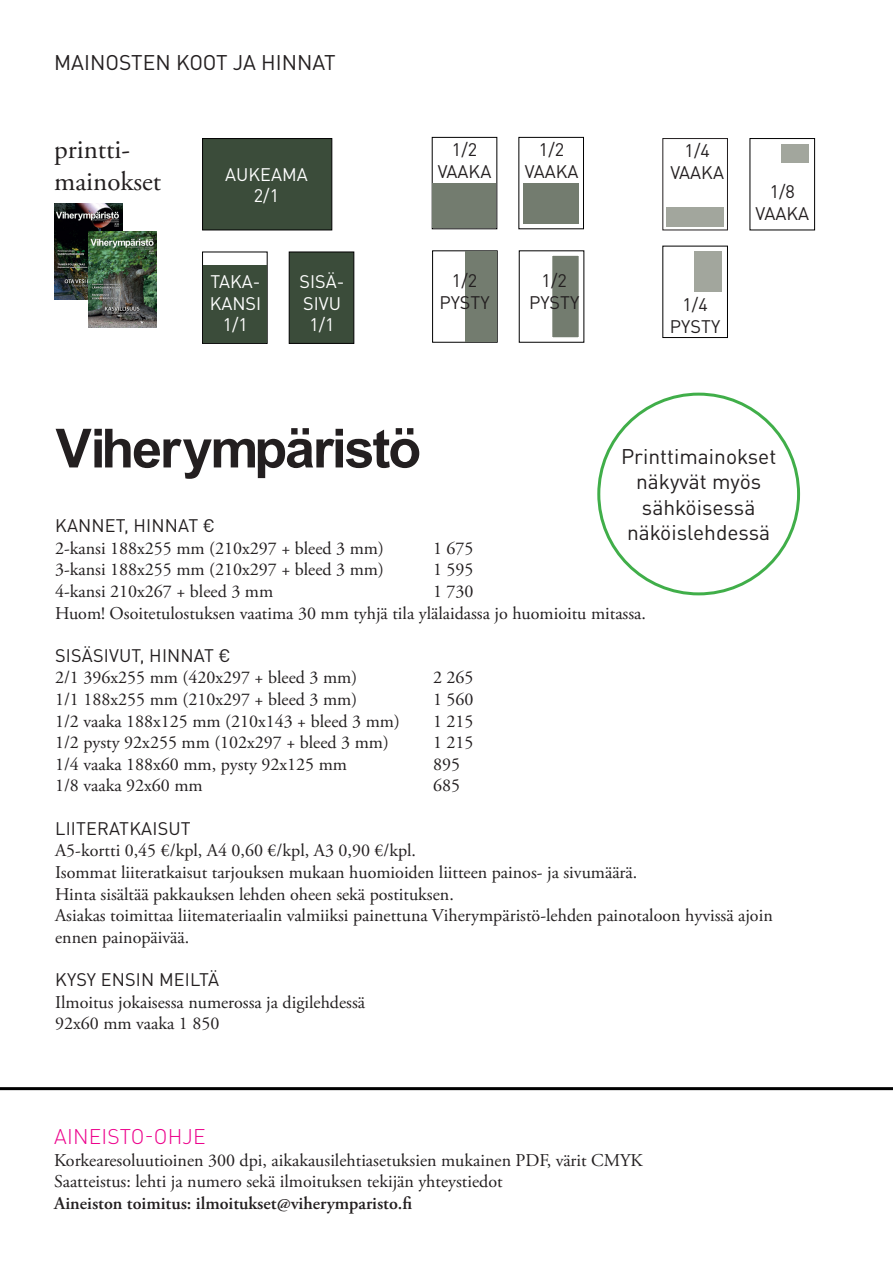
<style>
.page{position:relative;width:893px;height:1263px;background:#fff}
.page>*{position:absolute;margin:0;border:0;box-sizing:border-box;transform-origin:0 0}
.t1{font:700 54px "Arial";letter-spacing:-.04em;color:#231f20}
.t2{font:27px "Adobe Garamond Pro";color:#231f20}
.t3{font:21px "DINOT";color:#231f20}
.t4{font:300 21px "DINOT";letter-spacing:.01em;color:#ed028c}
.t5{font:18px/21.6px "Adobe Garamond Pro";color:#231f20}
.t6{font:18px "DINOT";letter-spacing:.01em;color:#231f20}
.t7{font:600 18px "Adobe Garamond Pro";color:#231f20}
.t8{font:18px "DINOT";color:#fff}
</style>
<div class="page">
<img style="left:54px;top:203px;width:68px;height:97px">
<div style="left:750px;top:138px;width:65px;height:92px;background:#fff;border:1px solid #000"></div>
<div style="left:781px;top:144px;width:28px;height:18px;background:#a2a69d"></div>
<svg style="left:0;top:1087px;width:893px;height:4px;background:#3f3f3f"></svg>
<div style="left:662px;top:138px;width:66px;height:92px;border:1px solid #231f20"></div>
<div style="left:289px;top:252px;width:65px;height:92px;background:#3b4c3a;border:1px solid #000"></div>
<div style="left:202px;top:252px;width:66px;height:92px;background:#fff;border:1px solid #000"></div>
<div style="left:203px;top:265px;width:63px;height:78px;background:#3b4c3a"></div>
<div style="left:202px;top:138px;width:130px;height:92px;background:#3b4c3a;border:1px solid #000"></div>
<div style="left:433px;top:183px;width:63px;height:45px;background:#737c6f"></div>
<div style="left:518px;top:137px;width:66px;height:92px;background:#fff;border:1px solid #000"></div>
<div style="left:524px;top:183px;width:55px;height:40px;background:#737c6f"></div>
<div style="left:432px;top:250px;width:66px;height:93px;background:#fff;border:1px solid #000"></div>
<div style="left:465px;top:251px;width:32px;height:91px;background:#737c6f"></div>
<div style="left:551px;top:254px;width:29px;height:85px;background:#737c6f;border:2px solid #fff"></div>
<div style="left:667px;top:208px;width:57px;height:19px;background:#a2a69d"></div>
<div style="left:662px;top:246px;width:66px;height:92px;background:#fff;border:1px solid #000"></div>
<div style="left:694px;top:251px;width:28px;height:41px;background:#a2a69d"></div>
<img style="left:88px;top:231px;width:68px;height:96px">
<p class="t3" style="left:54px;top:49px;width:283px">MAINOSTEN KOOT JA HINNAT</p>
<p class="t2" style="left:54px;top:133px;width:77px">printti-</p>
<p class="t2" style="left:54px;top:165px;width:109px">mainokset</p>
<p class="t8" style="left:225px;top:163px;width:84px">AUKEAMA</p>
<p class="t8" style="left:254px;top:185px;width:27px">2/1</p>
<p class="t8" style="left:210px;top:270px;width:52px">TAKA-</p>
<p class="t8" style="left:210px;top:292px;width:53px">KANSI</p>
<p class="t8" style="left:223px;top:314px;width:27px">1/1</p>
<p class="t8" style="left:300px;top:270px;width:46px">SISÄ-</p>
<p class="t8" style="left:303px;top:292px;width:39px">SIVU</p>
<p class="t8" style="left:309px;top:314px;width:27px">1/1</p>
<p class="t6" style="left:452px;top:138px;width:27px">1/2</p>
<p class="t6" style="left:438px;top:160px;width:55px">VAAKA</p>
<p class="t6" style="left:539px;top:138px;width:27px">1/2</p>
<p class="t6" style="left:525px;top:160px;width:55px">VAAKA</p>
<p class="t6" style="left:452px;top:269px;width:27px">1/2</p>
<p class="t6" style="left:439px;top:291px;width:52px">PYSTY</p>
<p class="t6" style="left:542px;top:269px;width:27px">1/2</p>
<p class="t6" style="left:529px;top:291px;width:52px">PYSTY</p>
<p class="t6" style="left:685px;top:139px;width:27px">1/4</p>
<p class="t6" style="left:670px;top:161px;width:55px">VAAKA</p>
<p class="t6" style="left:683px;top:294px;width:27px">1/4</p>
<p class="t6" style="left:670px;top:315px;width:52px">PYSTY</p>
<p class="t6" style="left:770px;top:180px;width:27px">1/8</p>
<p class="t6" style="left:755px;top:202px;width:55px">VAAKA</p>
<p class="t1" style="left:56px;top:410px;width:367px">Viherympäristö</p>
<p class="t3" style="left:621px;top:443px;width:157px">Printtimainokset</p>
<p class="t3" style="left:636px;top:469px;width:127px">näkyvät myös</p>
<p class="t3" style="left:642px;top:494px;width:115px">sähköisessä</p>
<p class="t3" style="left:627px;top:519px;width:145px">näköislehdessä</p>
<p class="t6" style="left:55px;top:514px;width:161px">KANNET, HINNAT €</p>
<p class="t5" style="left:55px;top:538px;width:330px">2-kansi 188x255 mm (210x297 + bleed 3 mm)</p>
<p class="t5" style="left:433px;top:538px;width:42px">1 675</p>
<p class="t5" style="left:55px;top:560px;width:330px">3-kansi 188x255 mm (210x297 + bleed 3 mm)</p>
<p class="t5" style="left:433px;top:560px;width:42px">1 595</p>
<p class="t5" style="left:55px;top:581px;width:220px">4-kansi 210x267 + bleed 3 mm</p>
<p class="t5" style="left:433px;top:581px;width:42px">1 730</p>
<p class="t5" style="left:55px;top:603px;width:592px">Huom! Osoitetulostuksen vaatima 30 mm tyhjä tila ylälaidassa jo huomioitu mitassa.</p>
<p class="t6" style="left:55px;top:644px;width:177px">SISÄSIVUT, HINNAT €</p>
<p class="t5" style="left:55px;top:668px;width:303px">2/1 396x255 mm (420x297 + bleed 3 mm)</p>
<p class="t5" style="left:433px;top:668px;width:42px">2 265</p>
<p class="t5" style="left:55px;top:689px;width:303px">1/1 188x255 mm (210x297 + bleed 3 mm)</p>
<p class="t5" style="left:433px;top:689px;width:42px">1 560</p>
<p class="t5" style="left:55px;top:711px;width:346px">1/2 vaaka 188x125 mm (210x143 + bleed 3 mm)</p>
<p class="t5" style="left:433px;top:711px;width:42px">1 215</p>
<p class="t5" style="left:55px;top:732px;width:335px">1/2 pysty 92x255 mm (102x297 + bleed 3 mm)</p>
<p class="t5" style="left:433px;top:732px;width:42px">1 215</p>
<p class="t5" style="left:55px;top:754px;width:293px">1/4 vaaka 188x60 mm, pysty 92x125 mm</p>
<p class="t5" style="left:433px;top:754px;width:28px">895</p>
<p class="t5" style="left:55px;top:776px;width:149px">1/8 vaaka 92x60 mm</p>
<p class="t5" style="left:433px;top:776px;width:28px">685</p>
<p class="t6" style="left:55px;top:817px;width:137px">LIITERATKAISUT</p>
<p class="t5" style="left:55px;top:840px;width:363px">A5-kortti 0,45 €/kpl, A4 0,60 €/kpl, A3 0,90 €/kpl.</p>
<p class="t5" style="left:55px;top:862px;width:584px">Isommat liiteratkaisut tarjouksen mukaan huomioiden liitteen painos- ja sivumäärä.</p>
<p class="t5" style="left:55px;top:884px;width:400px">Hinta sisältää pakkauksen lehden oheen sekä postituksen.</p>
<p class="t5" style="left:55px;top:905px;width:719px">Asiakas toimittaa liitemateriaalin valmiiksi painettuna Viherympäristö-lehden painotaloon hyvissä ajoin ennen painopäivää.</p>
<p class="t6" style="left:55px;top:968px;width:165px">KYSY ENSIN MEILTÄ</p>
<p class="t5" style="left:55px;top:992px;width:312px">Ilmoitus jokaisessa numerossa ja digilehdessä</p>
<p class="t5" style="left:55px;top:1013px;width:166px">92x60 mm vaaka 1 850</p>
<p class="t4" style="left:54px;top:1124px;width:153px">AINEISTO-OHJE</p>
<p class="t5" style="left:54px;top:1150px;width:590px">Korkearesoluutioinen 300 dpi, aikakausilehtiasetuksien mukainen PDF, värit CMYK</p>
<p class="t5" style="left:54px;top:1171px;width:450px">Saatteistus: lehti ja numero sekä ilmoituksen tekijän yhteystiedot</p>
<p class="t7" style="left:54px;top:1193px;width:359px">Aineiston toimitus: ilmoitukset@viherymparisto.fi</p>
</div>
